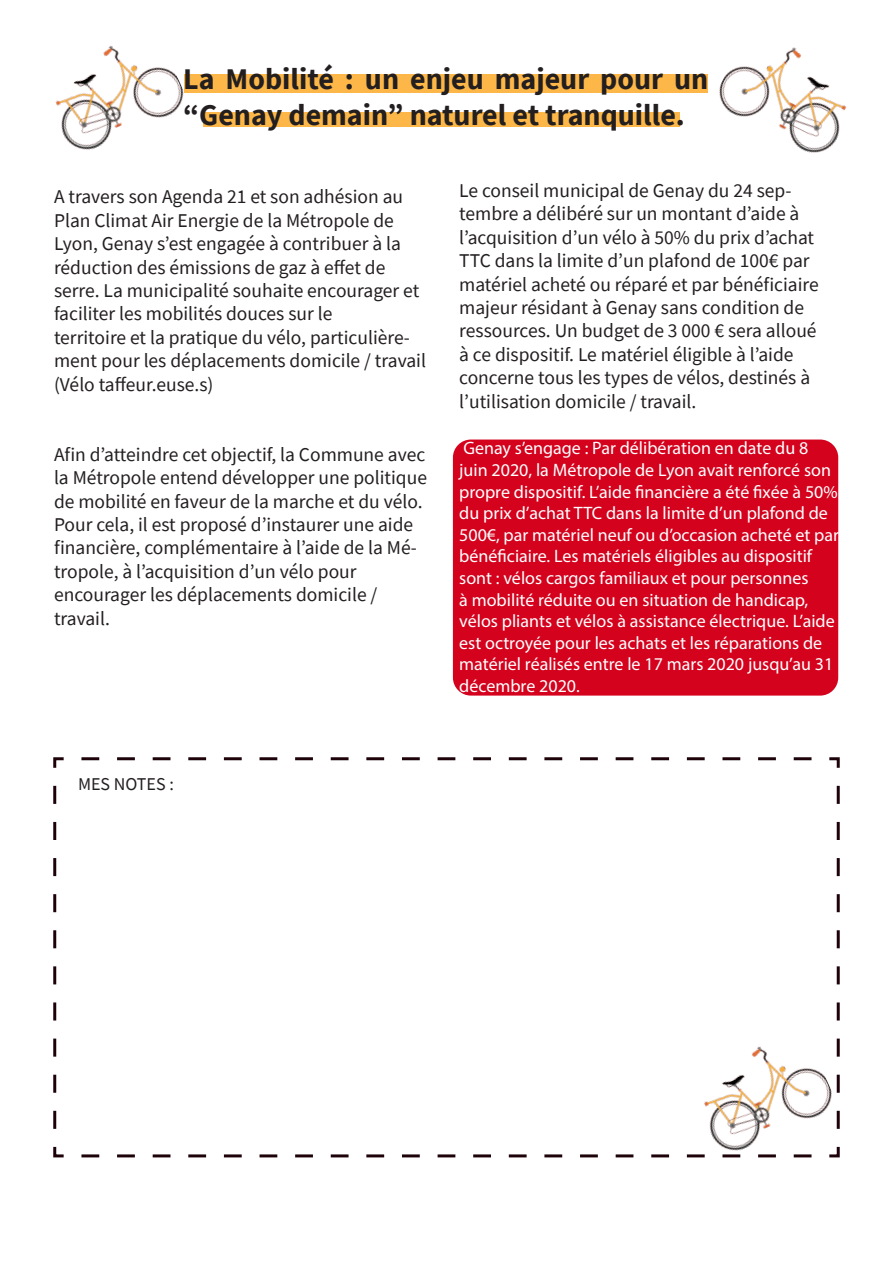
<style>
.page{position:relative;width:893px;height:1263px;background:#fff}
.page>*{position:absolute;margin:0;border:0;box-sizing:border-box;transform-origin:0 0}
.t1{font:700 30px/36px "Source Sans Pro";color:#231f20}
.t2{font:19.5px/23.4px "Source Sans Pro";color:#231f20}
.t3{font:18px/21.6px "Myriad Pro";color:#fff}
.t4{font:18px "Source Sans Pro";color:#231f20}
</style>
<div class="page">
<div style="left:453px;top:439px;width:385px;height:257px;background:#d4021d;border-radius:18px"></div>
<div style="left:203px;top:112px;width:477px;height:15px;background:#fcb748"></div>
<div style="left:185px;top:74px;width:523px;height:19px;background:#fcb748"></div>
<svg style="left:53px;top:757px;width:787px;height:401px"></svg>
<img style="left:676px;top:1018px;width:164px;height:140px">
<img style="left:55px;top:45px;width:130px;height:105px">
<img style="left:719px;top:47px;width:128px;height:106px">
<p class="t1" style="left:183px;top:61px;width:527px">La Mobilité : un enjeu majeur pour un “Genay demain” naturel et tranquille.</p>
<p class="t2" style="left:54px;top:185px;width:351px">A travers son Agenda 21 et son adhésion au<br>Plan Climat Air Energie de la Métropole de<br>Lyon, Genay s’est engagée à contribuer à la</p>
<p class="t2" style="left:54px;top:255px;width:367px">réduction des émissions de gaz à effet de serre. La municipalité souhaite encourager et faciliter les mobilités douces sur le</p>
<p class="t2" style="left:54px;top:325px;width:373px">territoire et la pratique du vélo, particulière&shy;ment pour les déplacements domicile / travail (Vélo taffeur.euse.s)</p>
<p class="t2" style="left:54px;top:442px;width:375px">Afin d’atteindre cet objectif, la Commune avec la Métropole entend développer une politique de mobilité en faveur de la marche et du vélo.<br>Pour cela, il est proposé d’instaurer une aide financière, complémentaire à l’aide de la Mé&shy;tropole, à l’acquisition d’un vélo pour</p>
<p class="t2" style="left:54px;top:583px;width:325px">encourager les déplacements domicile /</p>
<p class="t2" style="left:54px;top:606px;width:57px">travail.</p>
<p class="t2" style="left:459px;top:179px;width:361px">Le conseil municipal de Genay du 24 sep&shy;tembre a délibéré sur un montant d’aide à l’acquisition d’un vélo à 50% du prix d’achat TTC dans la limite d’un plafond de 100€ par matériel acheté ou réparé et par bénéficiaire majeur résidant à Genay sans condition de</p>
<p class="t2" style="left:459px;top:319px;width:359px">ressources. Un budget de 3 000 € sera alloué à ce dispositif. Le matériel éligible à l’aide concerne tous les types de vélos, destinés à l’utilisation domicile / travail.</p>
<p class="t3" style="left:459px;top:437px;width:381px">Genay s’engage : Par délibération en date du 8<br>juin 2020, la Métropole de Lyon avait renforcé son propre dispositif. L’aide financière a été fixée à 50% du prix d’achat TTC dans la limite d’un plafond de 500€, par matériel neuf ou d’occasion acheté et par bénéficiaire. Les matériels éligibles au dispositif sont : vélos cargos familiaux et pour personnes<br>à mobilité réduite ou en situation de handicap, vélos pliants et vélos à assistance électrique. L’aide est octroyée pour les achats et les réparations de matériel réalisés entre le 17 mars 2020 jusqu’au 31 décembre 2020.</p>
<p class="t4" style="left:78px;top:773px;width:97px">MES NOTES :</p>
</div>
